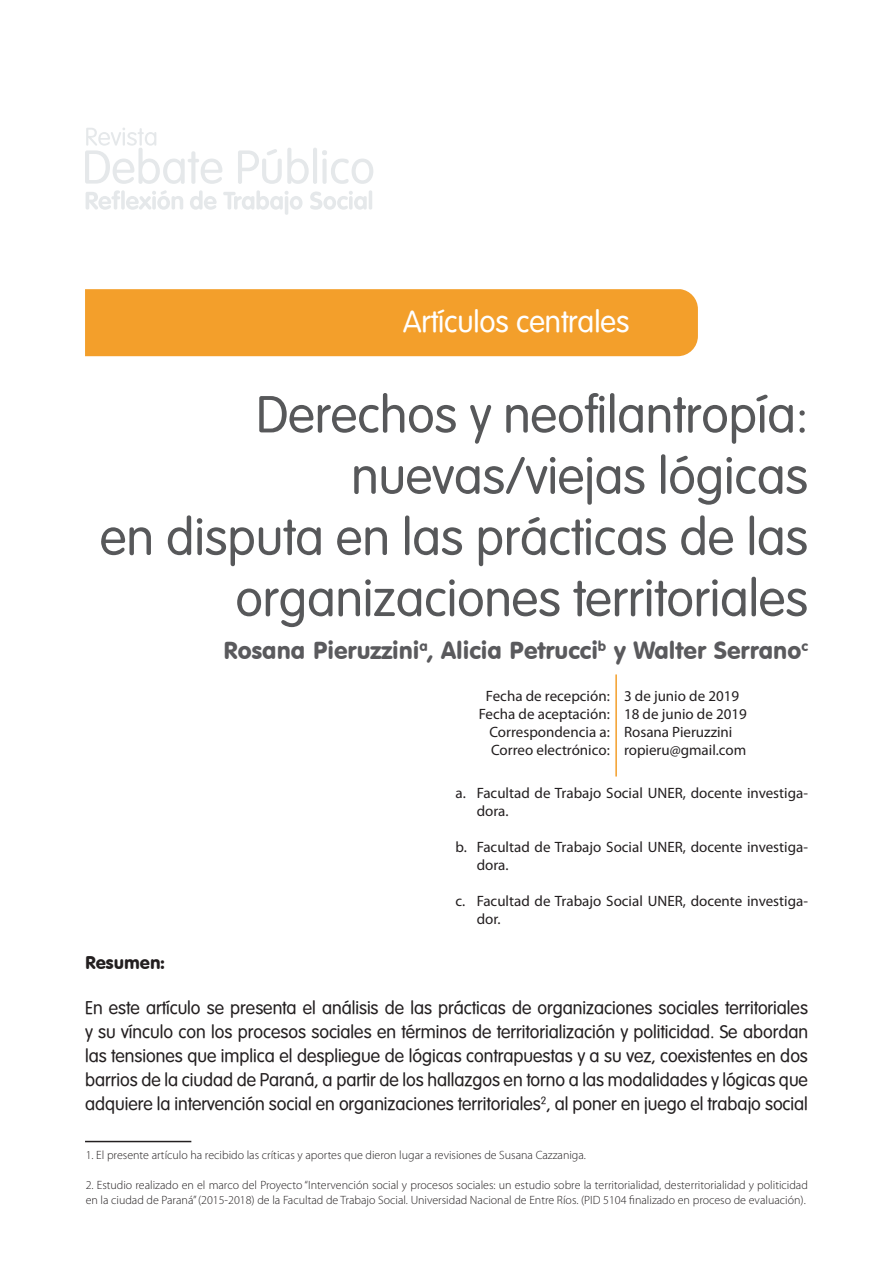
<style>
.page{position:relative;width:893px;height:1263px;background:#fff}
.page>*{position:absolute;margin:0;border:0;box-sizing:border-box;transform-origin:0 0}
.t1{font:51px/61.2px "VAG Rounded Lt Normal";color:#57585a;text-align:right}
.t2{font:30px "VAG Rounded Lt Normal";color:#fff}
.t3{font:24px "VAG Rounded BT";color:#5a5a5d}
.t4{font:18px/24px "VAG Rounded Lt Normal";color:#231f20;text-align:justify}
.t5{font:18px "VAG Rounded BT";color:#231f20}
.t6{font:15px/18px "Myriad Pro";color:#231f20}
.t7{font:300 12px/15px "Myriad Pro";color:#231f20}
</style>
<div class="page">
<div style="left:85px;top:289px;width:613px;height:67px;background:#f39f2b"></div>
<svg style="left:85px;top:128px;width:137px;height:56px"></svg>
<svg style="left:238px;top:148px;width:71px;height:36px"></svg>
<hr style="left:313px;top:148px;width:4px;height:36px;background:#e5e8ea;border-radius:2px">
<svg style="left:322px;top:150px;width:51px;height:34px"></svg>
<svg style="left:86px;top:190px;width:34px;height:20px"></svg>
<hr style="left:121px;top:190px;width:4px;height:20px;background:#e5e8ea;border-radius:2px">
<svg style="left:126px;top:190px;width:57px;height:20px"></svg>
<svg style="left:190px;top:190px;width:27px;height:20px"></svg>
<svg style="left:223px;top:190px;width:80px;height:25px"></svg>
<svg style="left:310px;top:191px;width:57px;height:19px"></svg>
<hr style="left:369px;top:190px;width:3px;height:20px;background:#e5e8ea;border-radius:2px">
<hr style="left:615px;top:674px;width:2px;height:102px;background:#f39f2b">
<hr style="left:85px;top:1141px;width:106px;height:1px;background:#231f20">
<h2 class="t2" style="left:403px;top:304px;width:228px">Artículos centrales</h2>
<h1 class="t1" style="left:100px;top:384px;width:709px">Derechos y neofilantropía: nuevas/viejas lógicas<br>en disputa en las prácticas de las organizaciones territoriales</h1>
<h3 class="t3" style="left:224px;top:635px;width:586px">Rosana Pieruzzini<sup>a</sup>, Alicia Petrucci<sup>b</sup> y Walter Serrano<sup>c</sup></h3>
<p class="t6" style="left:479px;top:687px;width:132px;text-align:right">Fecha de recepción:<br>Fecha de aceptación:<br>Correspondencia a:<br>Correo electrónico:</p>
<p class="t6" style="left:624px;top:687px;width:124px">3 de junio de 2019<br>18 de junio de 2019<br>Rosana Pieruzzini ropieru@gmail.com</p>
<p class="t6" style="left:477px;top:785px;width:333px;text-indent:-21px">a. Facultad de Trabajo Social UNER, docente investiga&shy;dora.</p>
<p class="t6" style="left:477px;top:839px;width:333px;text-indent:-21px">b. Facultad de Trabajo Social UNER, docente investiga&shy;dora.</p>
<p class="t6" style="left:477px;top:893px;width:333px;text-indent:-21px">c. Facultad de Trabajo Social UNER, docente investiga&shy;dor.</p>
<p class="t5" style="left:85px;top:951px;width:81px">Resumen:</p>
<p class="t4" style="left:85px;top:996px;width:724px">En este artículo se presenta el análisis de las prácticas de organizaciones sociales territoriales y su vínculo con los procesos sociales en términos de territorialización y politicidad. Se abordan las tensiones que implica el despliegue de lógicas contrapuestas y a su vez, coexistentes en dos barrios de la ciudad de Paraná, a partir de los hallazgos en torno a las modalidades y lógicas que adquiere la intervención social en organizaciones territoriales<sup>2</sup>, al poner en juego el trabajo social</p>
<p class="t7" style="left:86px;top:1148px;width:502px">1. El presente artículo ha recibido las críticas y aportes que dieron lugar a revisiones de Susana Cazzaniga.</p>
<p class="t7" style="left:86px;top:1178px;width:724px">2. Estudio realizado en el marco del Proyecto “Intervención social y procesos sociales: un estudio sobre la territorialidad, desterritorialidad y politicidad en la ciudad de Paraná” (2015-2018) de la Facultad de Trabajo Social. Universidad Nacional de Entre Ríos. (PID 5104 finalizado en proceso de evaluación).</p>
</div>
